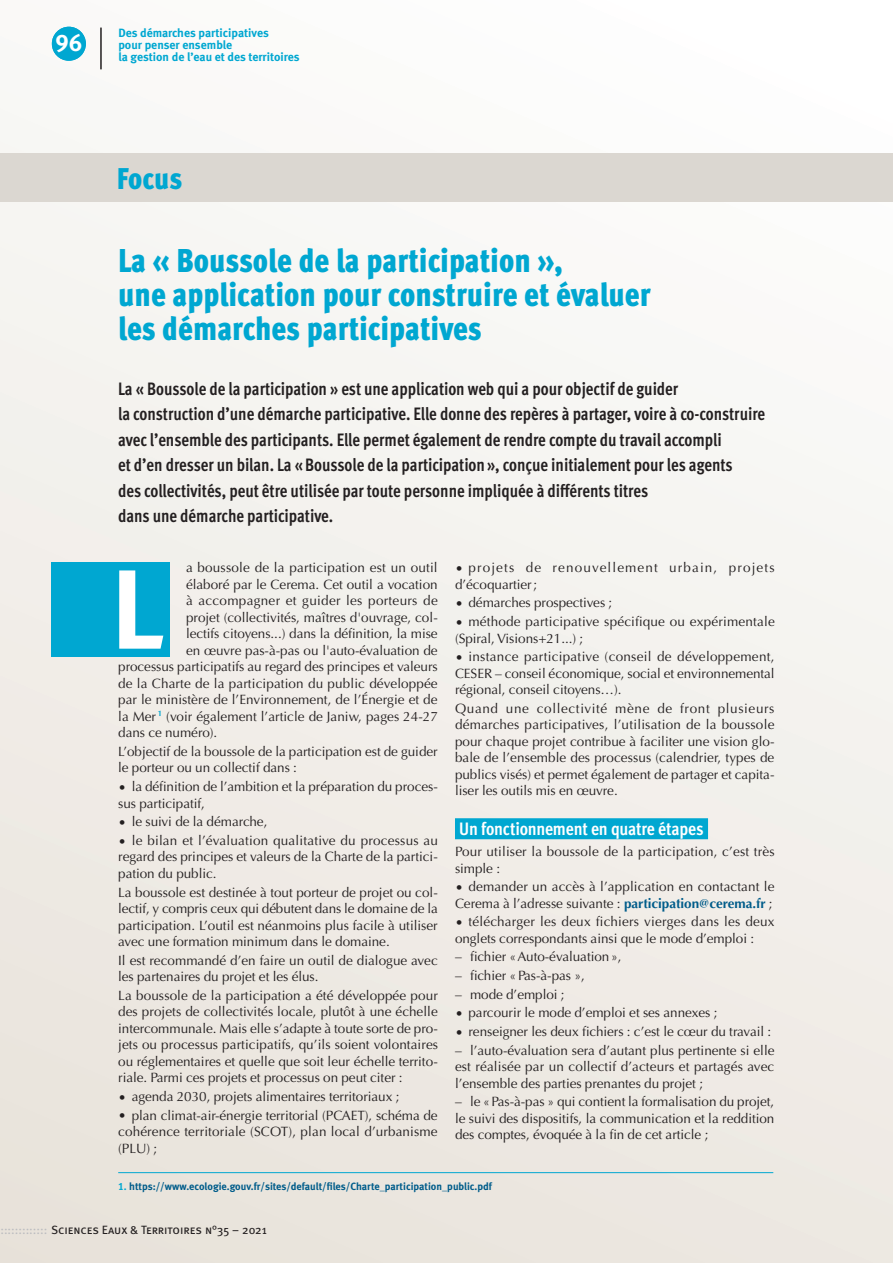
<style>
.page{position:relative;width:893px;height:1263px;background:#fff}
.page>*{position:absolute;margin:0;border:0;box-sizing:border-box;transform-origin:0 0}
.lettrine_fer_à_droit{font:112.5px "Meta Bold LF Caps";color:#fff}
.titre{font:900 33px/34px "Meta Cond OT";color:#00a7d1}
.titre-2{font:900 30px "Meta Cond OT";letter-spacing:-.005em;color:#00a7d1}
.t1{font:24px "Meta Bold Caps Expert";color:#fff}
.chapo{font:700 18px/25.5px "Meta Cond OT";color:#231f20;scale:.95 1}
.t2{font:700 18px "Meta Cond OT";letter-spacing:-.015em;color:#fff}
.t3{font:13.5px/16.5px "Optima";letter-spacing:-.005em;color:#231f20;text-align:justify}
.t4{font:13.5px/16.5px "Optima";letter-spacing:.015em;color:#231f20}
.t5{font:13.5px/16.5px "Optima";letter-spacing:.085em;color:#231f20}
.t6{font:13.5px "Optima";letter-spacing:.02em;color:#231f20}
.t7{font:700 12px/12px "Meta";color:#00a7d1}
.t8{font:12px "Meta Book Caps";letter-spacing:-.005em;color:#231f20}
.coordonnées{font:10.5px "Meta Bold LF";color:#005c8a}
.s1{font-weight:700;color:#005c8a}
.s2{color:#00a7d1}
.s3{color:#bcbdc0}
</style>
<div class="page">
<div style="left:0;top:0;width:893px;height:1263px;background:linear-gradient(to bottom,#fcfdfc,#eae5dd)"></div>
<div style="left:455px;top:818px;width:253px;height:21px;background:#00a7d1"></div>
<hr style="left:118px;top:1172px;width:655px;height:1px;background:#00a7d1">
<div style="left:0;top:153px;width:893px;height:49px;background:#dbd7d1"></div>
<div style="left:51px;top:562px;width:118px;height:95px;background:#00a7d1"></div>
<div style="left:52px;top:27px;width:34px;height:34px;background:#00a7d1;border-radius:50%"></div>
<hr style="left:101px;top:28px;width:1px;height:41px;background:#231f20">
<p class="t1" style="left:56px;top:28px;width:28px">96</p>
<p class="t7" style="left:118px;top:26px;width:183px">Des démarches participatives<br>pour penser ensemble<br>la gestion de l’eau et des territoires</p>
<p class="titre-2" style="left:117px;top:159px;width:67px">Focus</p>
<p class="titre" style="left:118px;top:244px;width:534px">La « Boussole de la participation »,<br>une application pour construire et évaluer les démarches participatives</p>
<p class="chapo" style="left:118px;top:376px;width:683px">La « Boussole de la participation » est une application web qui a pour objectif de guider<br>la construction d’une démarche participative. Elle donne des repères à partager, voire à co-construire avec l’ensemble des participants. Elle permet également de rendre compte du travail accompli<br>et d’en dresser un bilan. La «Boussole de la participation», conçue initialement pour les agents<br>des collectivités, peut être utilisée par toute personne impliquée à différents titres<br>dans une démarche participative.</p>
<p class="t4" style="left:186px;top:560px;width:253px">a boussole de la participation est un outil</p>
<p class="t3" style="left:186px;top:576px;width:253px">élaboré par le Cerema. Cet outil a vocation</p>
<p class="t6" style="left:186px;top:593px;width:253px">à accompagner et guider les porteurs de</p>
<p class="t3" style="left:186px;top:609px;width:253px">projet (collectivités, maîtres d'ouvrage, col-</p>
<p class="t3" style="left:186px;top:626px;width:253px">lectifs citoyens...) dans la définition, la mise</p>
<p class="t3" style="left:186px;top:642px;width:253px">en œuvre pas-à-pas ou l'auto-évaluation de</p>
<p class="t3" style="left:118px;top:659px;width:321px">processus participatifs au regard des principes et valeurs</p>
<p class="t3" style="left:118px;top:675px;width:321px">de la Charte de la participation du public développée</p>
<p class="t3" style="left:118px;top:692px;width:321px">par le ministère de l’Environnement, de l’Énergie et de</p>
<p class="t3" style="left:118px;top:708px;width:321px">la Mer <sup>1</sup> (voir également l’article de Janiw, pages 24-27</p>
<p class="t3" style="left:118px;top:725px;width:101px">dans ce numéro).</p>
<p class="t3" style="left:118px;top:743px;width:321px">L’objectif de la boussole de la participation est de guider le porteur ou un collectif dans :</p>
<p class="t3" style="left:118px;top:778px;width:321px">• la définition de l’ambition et la préparation du proces&shy;sus participatif,</p>
<p class="t3" style="left:118px;top:814px;width:151px">• le suivi de la démarche,</p>
<p class="t3" style="left:118px;top:832px;width:321px">• le bilan et l’évaluation qualitative du processus au regard des principes et valeurs de la Charte de la partici&shy;pation du public.</p>
<p class="t3" style="left:118px;top:884px;width:321px">La boussole est destinée à tout porteur de projet ou col&shy;lectif, y compris ceux qui débutent dans le domaine de la participation. L’outil est néanmoins plus facile à utiliser avec une formation minimum dans le domaine.</p>
<p class="t3" style="left:118px;top:952px;width:321px">Il est recommandé d’en faire un outil de dialogue avec les partenaires du projet et les élus.</p>
<p class="t3" style="left:118px;top:987px;width:321px">La boussole de la participation a été développée pour des projets de collectivités locale, plutôt à une échelle intercommunale. Mais elle s’adapte à toute sorte de pro&shy;jets ou processus participatifs, qu’ils soient volontaires ou réglementaires et quelle que soit leur échelle territo&shy;riale. Parmi ces projets et processus on peut citer :</p>
<p class="t3" style="left:118px;top:1088px;width:283px">• agenda 2030, projets alimentaires territoriaux ;</p>
<p class="t3" style="left:118px;top:1107px;width:321px">• plan climat-air-énergie territorial (PCAET), schéma de cohérence territoriale (SCOT), plan local d’urbanisme (PLU) ;</p>
<p class="t5" style="left:455px;top:560px;width:321px">• projets de renouvellement urbain, projets d’écoquartier;</p>
<p class="t3" style="left:455px;top:595px;width:159px">• démarches prospectives ;</p>
<p class="t4" style="left:455px;top:613px;width:321px">• méthode participative spécifique ou expérimentale (Spiral, Visions+21...) ;</p>
<p class="t3" style="left:455px;top:649px;width:321px">• instance participative (conseil de développement, CESER – conseil économique, social et environnemental régional, conseil citoyens…).</p>
<p class="t3" style="left:455px;top:700px;width:321px">Quand une collectivité mène de front plusieurs démarches participatives, l’utilisation de la boussole pour chaque projet contribue à faciliter une vision glo&shy;bale de l’ensemble des processus (calendrier, types de publics visés) et permet également de partager et capita&shy;liser les outils mis en œuvre.</p>
<h1 class="t2" style="left:459px;top:817px;width:246px">Un fonctionnement en quatre étapes</h1>
<p class="t3" style="left:455px;top:843px;width:321px">Pour utiliser la boussole de la participation, c’est très simple :</p>
<p class="t3" style="left:455px;top:878px;width:321px">• demander un accès à l’application en contactant le<br>Cerema à l’adresse suivante : <span class="s1">participation@cerema.fr</span> ;</p>
<p class="t3" style="left:455px;top:914px;width:321px">• télécharger les deux fichiers vierges dans les deux onglets correspondants ainsi que le mode d’emploi :</p>
<p class="t3" style="left:455px;top:949px;width:168px">– fichier «Auto-évaluation»,</p>
<p class="t3" style="left:455px;top:967px;width:131px">– fichier «Pas-à-pas »,</p>
<p class="t3" style="left:455px;top:986px;width:111px">– mode d’emploi ;</p>
<p class="t3" style="left:455px;top:1005px;width:264px">• parcourir le mode d’emploi et ses annexes ;</p>
<p class="t3" style="left:455px;top:1023px;width:318px">• renseigner les deux fichiers : c’est le cœur du travail :</p>
<p class="t3" style="left:455px;top:1042px;width:321px">– l’auto-évaluation sera d’autant plus pertinente si elle est réalisée par un collectif d’acteurs et partagés avec l’ensemble des parties prenantes du projet ;</p>
<p class="t3" style="left:455px;top:1093px;width:321px">– le «Pas-à-pas » qui contient la formalisation du projet, le suivi des dispositifs, la communication et la reddition des comptes, évoquée à la fin de cet article ;</p>
<p class="coordonnées" style="left:118px;top:1180px;width:376px"><span class="s2">1.</span> https://www.ecologie.gouv.fr/sites/default/files/Charte_participation_public.pdf</p>
<p class="lettrine_fer_à_droit" style="left:110px;top:543px;width:55px">L</p>
<p class="t8" style="left:0;top:1223px;width:268px"><span class="s3">:::::::::::::</span> Sciences Eaux &amp; Territoires n°35 – 2021</p>
</div>
